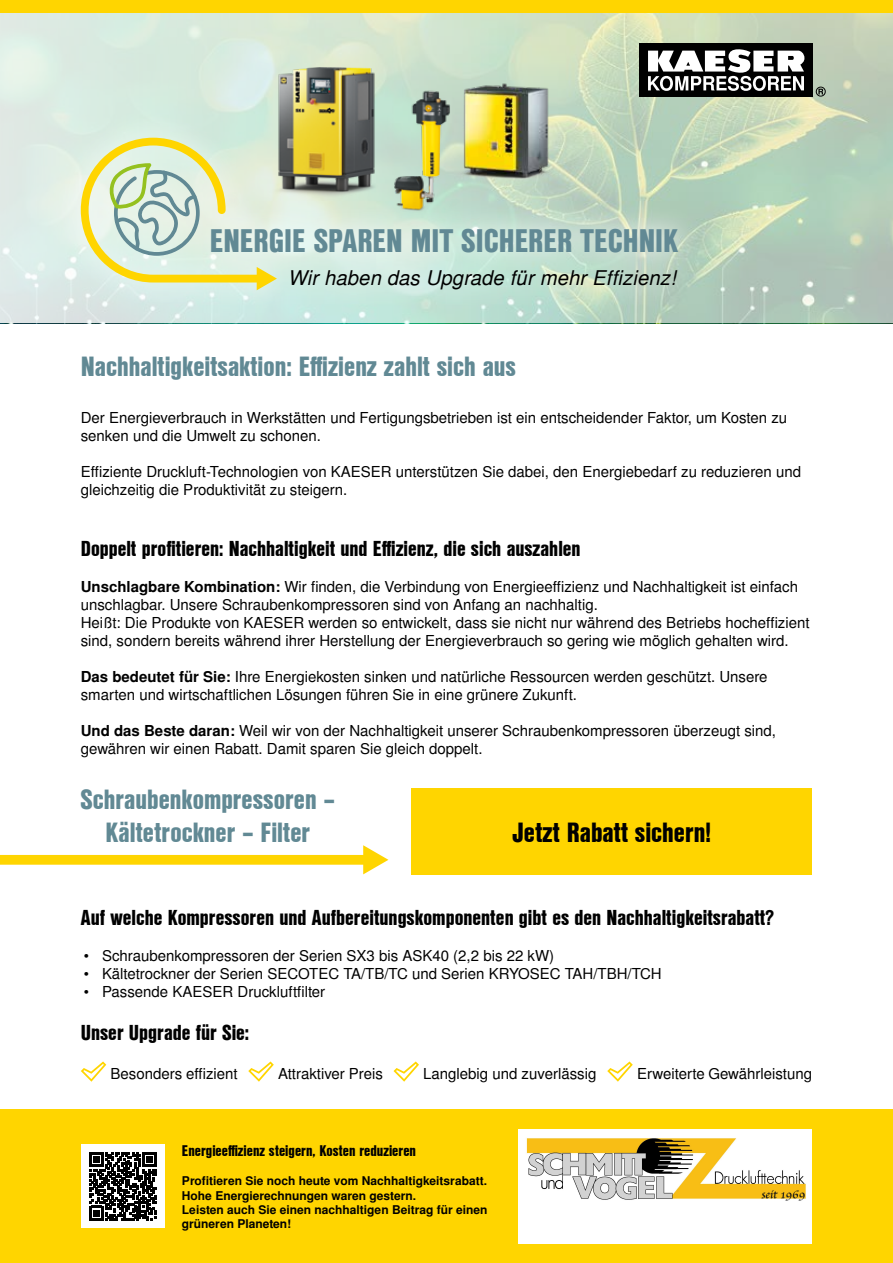
<style>
.page{position:relative;width:893px;height:1263px;background:#fff}
.page>*{position:absolute;margin:0;border:0;box-sizing:border-box;transform-origin:0 0}
.t1{font:31.65px "Nimbus San L Bla Con";color:#618994}
.t2{font:27px/32.4px "Nimbus San L Bla Con";color:#618994;text-align:center}
.t3{font:27px "Nimbus San L Bla Con";color:#000}
.t4{font:21px "Nimbus San L Bla Con";color:#000}
.t5{font:italic 20.1px "Nimbus San L";letter-spacing:.01em;color:#000}
.t6{font:15px/18px "Nimbus San L";color:#000}
.t7{font:15px "Nimbus San L Bla Con";color:#000}
.t8{font:700 12px/14.4px "Nimbus San L";color:#000}
.s1{font-weight:700}
</style>
<div class="page">
<svg style="left:653px;top:13px;width:240px;height:310px;background:#bacfb8"></svg>
<svg style="left:0;top:13px;width:653px;height:310px;background:#d6e7da"></svg>
<div style="left:0;top:1110px;width:893px;height:153px;background:#ffd500"></div>
<div style="left:411px;top:788px;width:401px;height:86px;background:#ffd500"></div>
<div style="left:0;top:855px;width:367px;height:10px;background:#ffd500"></div>
<svg style="left:363px;top:845px;width:25px;height:29px"></svg>
<div style="left:81px;top:1144px;width:84px;height:84px;background:#fff"></div>
<svg style="left:89px;top:1153px;width:68px;height:67px"></svg>
<div style="left:0;top:0;width:893px;height:12px;background:#ffd500"></div>
<div style="left:639px;top:44px;width:174px;height:53px;background:#000"></div>
<svg style="left:816px;top:87px;width:10px;height:10px"></svg>
<svg style="left:648px;top:49px;width:156px;height:42px"></svg>
<svg style="left:56px;top:112px;width:645px;height:201px;background:#c8e0d1"></svg>
<svg style="left:81px;top:138px;width:196px;height:152px;background:#e0e7b8"></svg>
<svg style="left:81px;top:1061px;width:25px;height:21px"></svg>
<svg style="left:248px;top:1061px;width:26px;height:21px"></svg>
<svg style="left:393px;top:1061px;width:26px;height:21px"></svg>
<svg style="left:607px;top:1061px;width:26px;height:21px"></svg>
<img style="left:128px;top:12px;width:414px;height:231px">
<img style="left:436px;top:54px;width:142px;height:144px">
<img style="left:303px;top:71px;width:237px;height:168px">
<div style="left:519px;top:1129px;width:293px;height:114px;background:#fff"></div>
<img style="left:526px;top:1138px;width:280px;height:63px">
<h1 class="t1" style="left:210px;top:217px;width:470px">ENERGIE SPAREN MIT SICHERER TECHNIK</h1>
<h3 class="t5" style="left:288px;top:266px;width:389px">Wir haben das Upgrade für mehr Effizienz!</h3>
<h2 class="t2" style="left:81px;top:349px;width:437px">Nachhaltigkeitsaktion: Effizienz zahlt sich aus</h2>
<p class="t6" style="left:81px;top:409px;width:708px">Der Energieverbrauch in Werkstätten und Fertigungsbetrieben ist ein entscheidender Faktor, um Kosten zu senken und die Umwelt zu schonen.</p>
<p class="t6" style="left:81px;top:463px;width:722px">Effiziente Druckluft-Technologien von KAESER unterstützen Sie dabei, den Energiebedarf zu reduzieren und gleichzeitig die Produktivität zu steigern.</p>
<h3 class="t4" style="left:81px;top:532px;width:501px">Doppelt profitieren: Nachhaltigkeit und Effizienz, die sich auszahlen</h3>
<p class="t6" style="left:81px;top:578px;width:730px"><span class="s1">Unschlagbare Kombination:</span> Wir finden, die Verbindung von Energieeffizienz und Nachhaltigkeit ist einfach unschlagbar. Unsere Schraubenkompressoren sind von Anfang an nachhaltig.<br>Heißt: Die Produkte von KAESER werden so entwickelt, dass sie nicht nur während des Betriebs hocheffizient sind, sondern bereits während ihrer Herstellung der Energieverbrauch so gering wie möglich gehalten wird.</p>
<p class="t6" style="left:81px;top:668px;width:688px"><span class="s1">Das bedeutet für Sie:</span> Ihre Energiekosten sinken und natürliche Ressourcen werden geschützt. Unsere smarten und wirtschaftlichen Lösungen führen Sie in eine grünere Zukunft.</p>
<p class="t6" style="left:81px;top:722px;width:697px"><span class="s1">Und das Beste daran:</span> Weil wir von der Nachhaltigkeit unserer Schraubenkompressoren überzeugt sind, gewähren wir einen Rabatt. Damit sparen Sie gleich doppelt.</p>
<h2 class="t2" style="left:80px;top:782px;width:256px">Schraubenkompressoren –<br>Kältetrockner – Filter</h2>
<h2 class="t3" style="left:512px;top:812px;width:200px">Jetzt Rabatt sichern!</h2>
<h3 class="t4" style="left:81px;top:902px;width:695px">Auf welche Kompressoren und Aufbereitungskomponenten gibt es den Nachhaltigkeitsrabatt?</h3>
<p class="t6" style="left:84px;top:947px;width:472px">• Schraubenkompressoren der Serien SX3 bis ASK40 (2,2 bis 22 kW)</p>
<p class="t6" style="left:84px;top:965px;width:579px">• Kältetrockner der Serien SECOTEC TA/TB/TC und Serien KRYOSEC TAH/TBH/TCH</p>
<p class="t6" style="left:84px;top:983px;width:243px">• Passende KAESER Druckluftfilter</p>
<h3 class="t4" style="left:81px;top:1017px;width:170px">Unser Upgrade für Sie:</h3>
<p class="t6" style="left:111px;top:1064px;width:129px">Besonders effizient</p>
<p class="t6" style="left:278px;top:1064px;width:106px">Attraktiver Preis</p>
<p class="t6" style="left:423px;top:1064px;width:175px">Langlebig und zuverlässig</p>
<p class="t6" style="left:637px;top:1064px;width:177px">Erweiterte Gewährleistung</p>
<p class="t7" style="left:182px;top:1140px;width:236px">Energieeffizienz steigern, Kosten reduzieren</p>
<p class="t8" style="left:182px;top:1174px;width:307px">Profitieren Sie noch heute vom Nachhaltigkeitsrabatt.<br>Hohe Energierechnungen waren gestern.<br>Leisten auch Sie einen nachhaltigen Beitrag für einen grüneren Planeten!</p>
</div>
